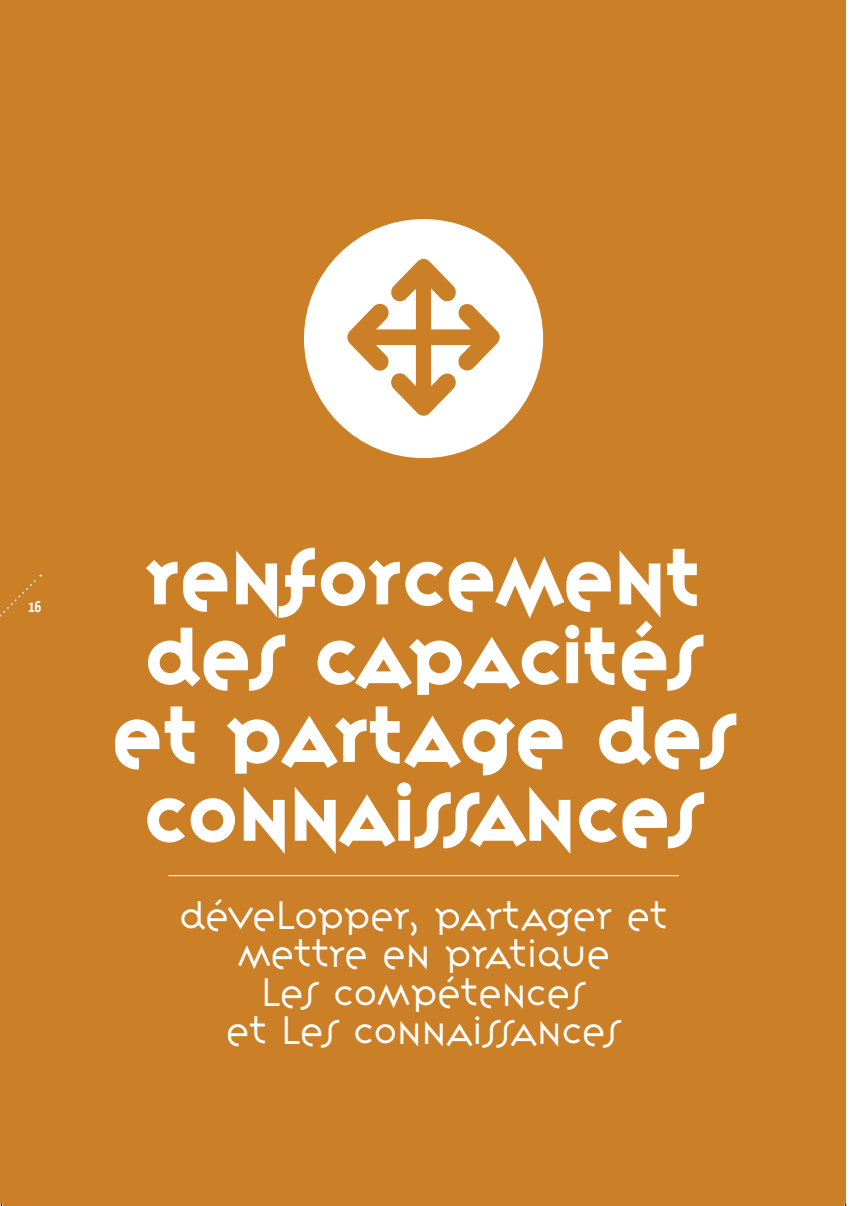
<style>
.page{position:relative;width:850px;height:1206px;background:#fff}
.page>*{position:absolute;margin:0;border:0;box-sizing:border-box;transform-origin:0 0}
.t1{font:70px/78.8px "Variex OT";color:#fff;text-align:center}
.t2{font:300 35px/38.5px "Variex OT";color:#fff;text-align:center}
.t3{font:700 15.75px "Yanone Kaffeesatz";color:#fff}
</style>
<div class="page">
<div style="left:0;top:0;width:845px;height:1205px;background:#cb8028"></div>
<div style="left:304px;top:219px;width:239px;height:239px;background:#fff;border-radius:50%"></div>
<svg style="left:347px;top:259px;width:152px;height:156px"></svg>
<svg style="left:0;top:574px;width:41px;height:43px"></svg>
<hr style="left:168px;top:875px;width:510px;height:1px;background:#fff">
<p class="t3" style="left:29px;top:596px;width:14px">16</p>
<h1 class="t1" style="left:111px;top:541px;width:625px">RENFORCEMENT<br>DES CAPACITÉS<br>ET PARTAGE DES<br>CONNAISSANCES</h1>
<p class="t2" style="left:179px;top:897px;width:489px">DÉVELOPPER, PARTAGER ET<br>METTRE EN PRATIQUE<br>LES COMPÉTENCES<br>ET LES CONNAISSANCES</p>
</div>
